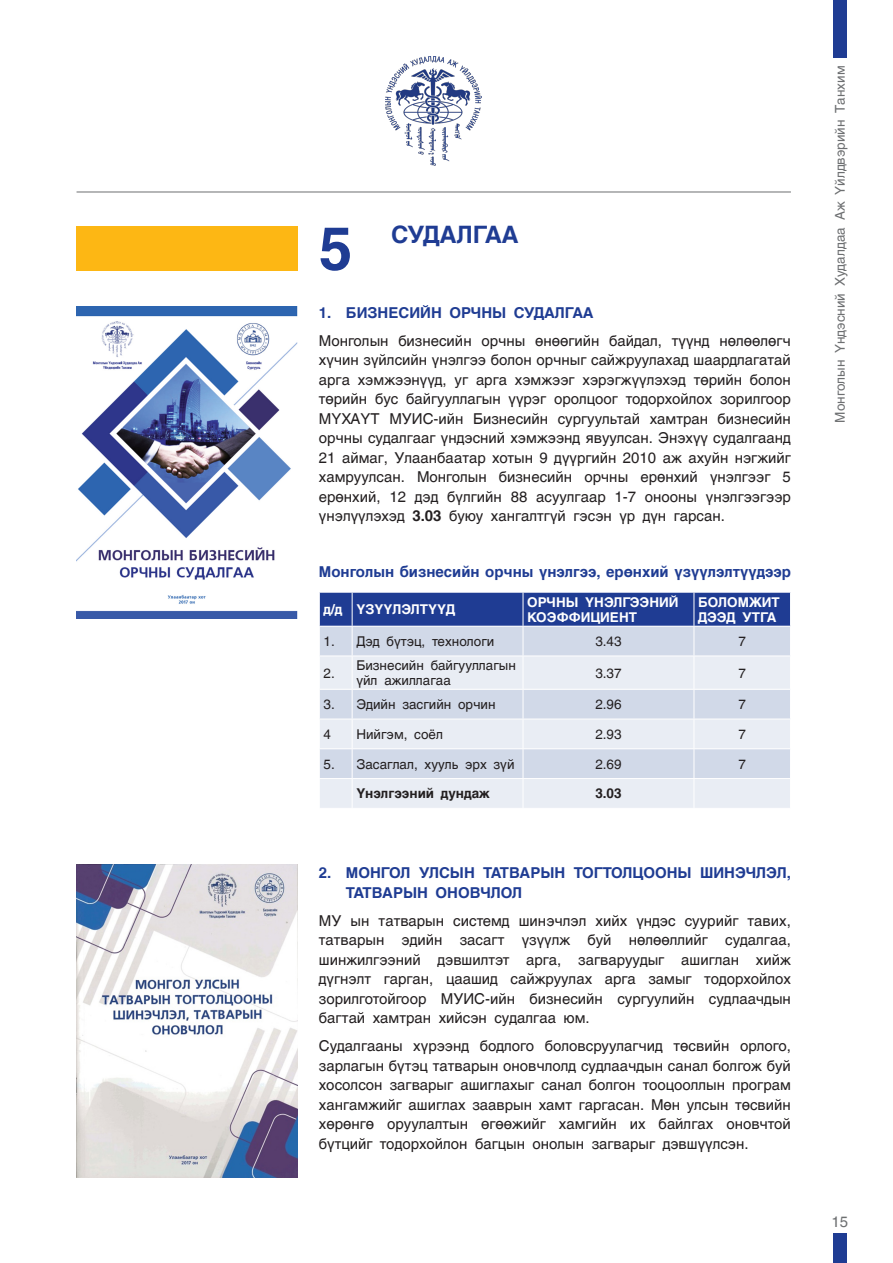
<style>
.page{position:relative;width:893px;height:1263px;background:#fff}
.page>*{position:absolute;margin:0;border:0;box-sizing:border-box;transform-origin:0 0}
.t1{font:700 60px "Mogul Helvetica";color:#1f3c93}
.t2{font:700 24px "Mogul Helvetica";letter-spacing:-.035em;color:#1f3c93}
.t3{font:15px/19.5px "Mogul Helvetica";color:#231f20;text-align:justify}
.t4{font:700 15px/19.5px "Mogul Helvetica";color:#1f3c93}
.t5{font:15px "Mogul Helvetica";color:#6d6f71}
.t6{font:13.5px/14.9px "Mogul Helvetica";color:#231f20}
.t7{font:700 13.5px/14.9px "Mogul Helvetica";color:#fff}
.t8{font:13.5px "Mogul Helvetica";color:#6d6f71}
.t9{font:700 13.5px "Mogul Helvetica";color:#231f20}
.s1{font-weight:700}
</style>
<div class="page">
<div style="left:833px;top:0;width:14px;height:57px;background:#1f3c93"></div>
<div style="left:833px;top:1233px;width:14px;height:30px;background:#1f3c93"></div>
<div style="left:77px;top:226px;width:221px;height:44px;background:#fdb714"></div>
<hr style="left:77px;top:192px;width:714px;height:1px;background:#6d6f71">
<img style="left:386px;top:56px;width:96px;height:110px">
<div style="left:320px;top:593px;width:470px;height:33px;background:#1f3c93"></div>
<div style="left:320px;top:627px;width:470px;height:29px;background:#d1d9e8"></div>
<svg style="left:320px;top:657px;width:470px;height:151px;background:#dfe5ef"></svg>
<hr style="left:352px;top:592px;width:1px;height:34px;background:#fff">
<hr style="left:523px;top:592px;width:1px;height:34px;background:#fff">
<hr style="left:694px;top:592px;width:1px;height:34px;background:#fff">
<hr style="left:352px;top:626px;width:1px;height:30px;background:#fff">
<hr style="left:523px;top:626px;width:1px;height:30px;background:#fff">
<hr style="left:694px;top:626px;width:1px;height:30px;background:#fff">
<hr style="left:352px;top:656px;width:1px;height:33px;background:#fff">
<hr style="left:523px;top:656px;width:1px;height:33px;background:#fff">
<hr style="left:694px;top:656px;width:1px;height:33px;background:#fff">
<hr style="left:319px;top:689px;width:33px;height:1px;background:#fff">
<hr style="left:352px;top:689px;width:171px;height:1px;background:#fff">
<hr style="left:523px;top:689px;width:171px;height:1px;background:#fff">
<hr style="left:694px;top:689px;width:97px;height:1px;background:#fff">
<hr style="left:319px;top:748px;width:33px;height:1px;background:#fff">
<hr style="left:352px;top:748px;width:171px;height:1px;background:#fff">
<hr style="left:523px;top:748px;width:171px;height:1px;background:#fff">
<hr style="left:694px;top:748px;width:97px;height:1px;background:#fff">
<hr style="left:319px;top:719px;width:33px;height:1px;background:#fff">
<hr style="left:352px;top:719px;width:171px;height:1px;background:#fff">
<hr style="left:523px;top:719px;width:171px;height:1px;background:#fff">
<hr style="left:694px;top:719px;width:97px;height:1px;background:#fff">
<hr style="left:319px;top:778px;width:33px;height:1px;background:#fff">
<hr style="left:352px;top:778px;width:171px;height:1px;background:#fff">
<hr style="left:523px;top:778px;width:171px;height:1px;background:#fff">
<hr style="left:694px;top:778px;width:97px;height:1px;background:#fff">
<svg style="left:352px;top:690px;width:1px;height:118px"></svg>
<svg style="left:523px;top:690px;width:1px;height:118px"></svg>
<svg style="left:694px;top:690px;width:1px;height:118px"></svg>
<img style="left:77px;top:306px;width:221px;height:313px">
<img style="left:77px;top:865px;width:221px;height:313px">
<h1 class="t1" style="left:319px;top:215px;width:35px">5</h1>
<h2 class="t2" style="left:391px;top:221px;width:129px">СУДАЛГАА</h2>
<p class="t4" style="left:319px;top:303px;width:276px">1. БИЗНЕСИЙН ОРЧНЫ СУДАЛГАА</p>
<p class="t3" style="left:319px;top:331px;width:474px">Монголын бизнесийн орчны өнөөгийн байдал, түүнд нөлөөлөгч хүчин зүйлсийн үнэлгээ болон орчныг сайжруулахад шаардлагатай арга хэмжээнүүд, уг арга хэмжээг хэрэгжүүлэхэд төрийн болон төрийн бус байгууллагын үүрэг оролцоог тодорхойлох зорилгоор МҮХАҮТ МУИС-ийн Бизнесийн сургуультай хамтран бизнесийн орчны судалгааг үндэсний хэмжээнд явуулсан. Энэхүү судалгаанд 21 аймаг, Улаанбаатар хотын 9 дүүргийн 2010 аж ахуйн нэгжийг хамруулсан. Монголын бизнесийн орчны ерөнхий үнэлгээг 5 ерөнхий, 12 дэд бүлгийн 88 асуулгаар 1-7 онооны үнэлгээгээр үнэлүүлэхэд <span class="s1">3.03</span> буюу хангалтгүй гэсэн үр дүн гарсан.</p>
<p class="t4" style="left:319px;top:562px;width:473px">Монголын бизнесийн орчны үнэлгээ, ерөнхий үзүүлэлтүүдээр</p>
<p class="t7" style="left:324px;top:602px;width:133px">д/д ҮЗҮҮЛЭЛТҮҮД</p>
<p class="t7" style="left:527px;top:595px;width:153px">ОРЧНЫ ҮНЭЛГЭЭНИЙ<br>КОЭФФИЦИЕНТ</p>
<p class="t7" style="left:698px;top:595px;width:83px">БОЛОМЖИТ<br>ДЭЭД УТГА</p>
<p class="t6" style="left:324px;top:634px;width:172px">1. Дэд бүтэц, технологи</p>
<p class="t6" style="left:595px;top:634px;width:28px">3.43</p>
<p class="t6" style="left:738px;top:634px;width:9px">7</p>
<p class="t6" style="left:324px;top:665px;width:13px">2.</p>
<p class="t6" style="left:356px;top:658px;width:161px">Бизнесийн байгууллагын үйл ажиллагаа</p>
<p class="t6" style="left:595px;top:665px;width:28px">3.37</p>
<p class="t6" style="left:738px;top:665px;width:9px">7</p>
<p class="t6" style="left:324px;top:697px;width:174px">3. Эдийн засгийн орчин</p>
<p class="t6" style="left:595px;top:697px;width:28px">2.96</p>
<p class="t6" style="left:738px;top:697px;width:9px">7</p>
<p class="t6" style="left:324px;top:727px;width:9px">4</p>
<p class="t6" style="left:356px;top:727px;width:88px">Нийгэм, соёл</p>
<p class="t6" style="left:595px;top:727px;width:28px">2.93</p>
<p class="t6" style="left:738px;top:727px;width:9px">7</p>
<p class="t6" style="left:324px;top:757px;width:192px">5. Засаглал, хууль эрх зүй</p>
<p class="t6" style="left:595px;top:757px;width:28px">2.69</p>
<p class="t6" style="left:738px;top:757px;width:9px">7</p>
<p class="t9" style="left:356px;top:786px;width:135px">Үнэлгээний дундаж</p>
<p class="t9" style="left:595px;top:786px;width:28px">3.03</p>
<p class="t4" style="left:346px;top:863px;width:446px;text-indent:-27px">2. МОНГОЛ УЛСЫН ТАТВАРЫН ТОГТОЛЦООНЫ ШИНЭЧЛЭЛ,<br>ТАТВАРЫН ОНОВЧЛОЛ</p>
<p class="t3" style="left:319px;top:911px;width:473px">МУ ын татварын системд шинэчлэл хийх үндэс суурийг тавих, татварын эдийн засагт үзүүлж буй нөлөөллийг судалгаа, шинжилгээний дэвшилтэт арга, загваруудыг ашиглан хийж дүгнэлт гарган, цаашид сайжруулах арга замыг тодорхойлох зорилготойгоор МУИС-ийн бизнесийн сургуулийн судлаачдын багтай хамтран хийсэн судалгаа юм.</p>
<p class="t3" style="left:319px;top:1036px;width:473px">Судалгааны хүрээнд бодлого боловсруулагчид төсвийн орлого, зарлагын бүтэц татварын оновчлолд судлаачдын санал болгож буй хосолсон загварыг ашиглахыг санал болгон тооцооллын програм хангамжийг ашиглах зааврын хамт гаргасан. Мөн улсын төсвийн хөрөнгө оруулалтын өгөөжийг хамгийн их байлгах оновчтой бүтцийг тодорхойлон багцын онолын загварыг дэвшүүлсэн.</p>
<p class="t8" style="left:832px;top:422px;width:358px;rotate:-90deg">Монголын Үндэсний Худалдаа Аж Үйлдвэрийн Танхим</p>
<p class="t5" style="left:831px;top:1213px;width:18px">15</p>
</div>
